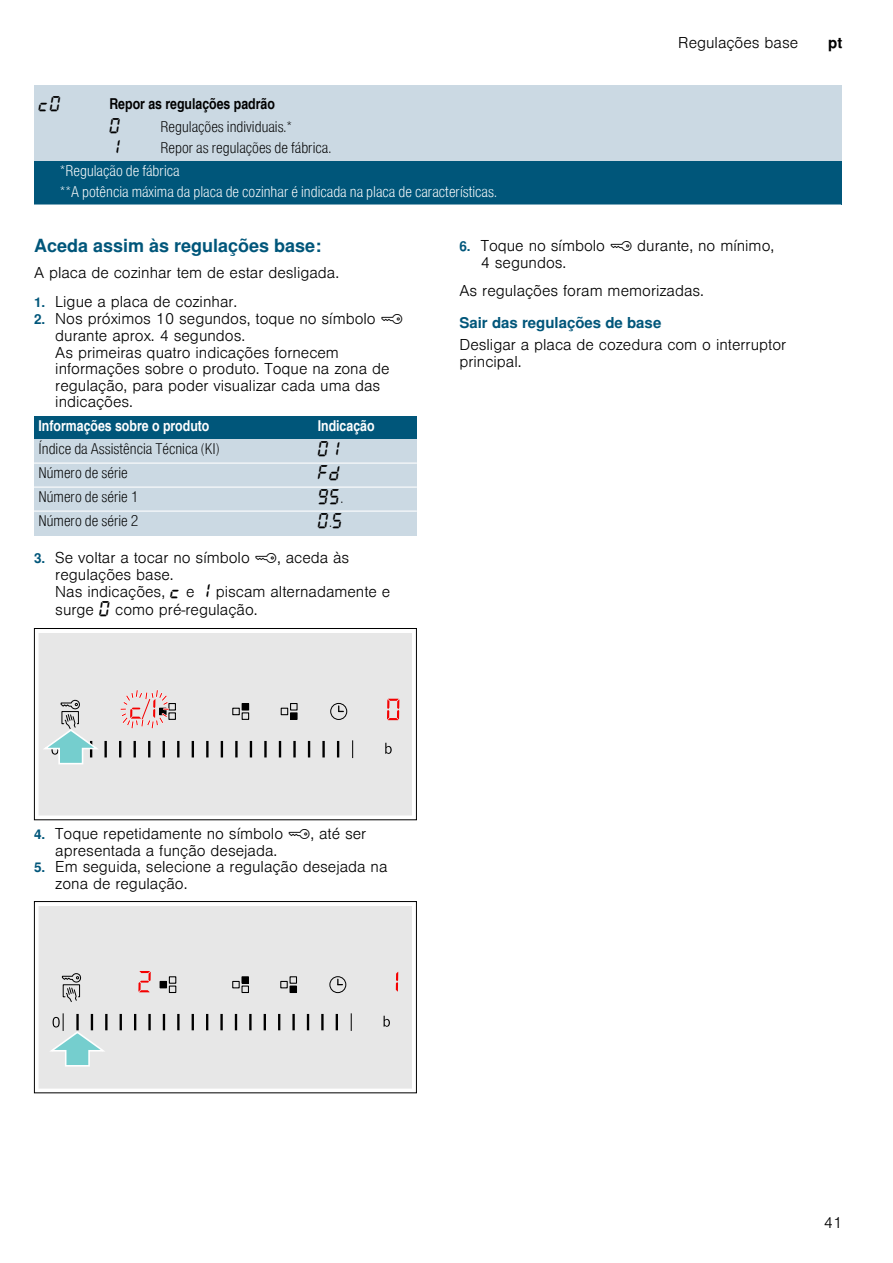
<style>
.page{position:relative;width:893px;height:1263px;background:#fff}
.page>*{position:absolute;margin:0;border:0;box-sizing:border-box;transform-origin:0 0}
.t1{font:700 18px "Nimbus San L";color:#00567a}
.t2{font:16.5px "BSH Symb All";color:#000}
.t3{font:300 15px/16.6px "Nimbus San L";color:#000}
.t4{font:15px "Nimbus San L Lig Con";color:#000}
.t5{font:15px/21px "Nimbus San L Lig Con";color:#fff}
.t6{font:15px "Nimbus San L Bol Con";color:#fff}
.t7{font:700 15px "Nimbus San L";color:#00567a}
.t8{font:15px "Nimbus San L Bol Con";color:#000}
.t9{font:700 15px "Nimbus San L";color:#000}
.s1{font-weight:700;font-size:13.5px;color:#00567a}
.s2{font-family:"BSH Symb PH1";font-weight:400;font-size:16.5px}
.s3{font-family:"Nimbus San L Lig Con";font-size:15px}
.s4{font-family:"BSH Symb All";font-weight:400;font-size:16.5px}
</style>
<div class="page">
<div style="left:34px;top:85px;width:71px;height:77px;background:#cbd9e3"></div>
<div style="left:105px;top:85px;width:736px;height:32px;background:#cbd9e3"></div>
<div style="left:105px;top:117px;width:736px;height:45px;background:#cbd9e3"></div>
<div style="left:34px;top:162px;width:807px;height:43px;background:#00567a"></div>
<hr style="left:34px;top:204px;width:807px;height:2px;background:#fff">
<div style="left:34px;top:417px;width:279px;height:22px;background:#00567a"></div>
<div style="left:313px;top:417px;width:104px;height:22px;background:#00567a"></div>
<div style="left:34px;top:439px;width:279px;height:24px;background:#cbd9e3"></div>
<div style="left:313px;top:439px;width:104px;height:24px;background:#cbd9e3"></div>
<div style="left:34px;top:463px;width:279px;height:24px;background:#cbd9e3"></div>
<div style="left:313px;top:463px;width:104px;height:24px;background:#cbd9e3"></div>
<div style="left:34px;top:487px;width:279px;height:24px;background:#cbd9e3"></div>
<div style="left:313px;top:487px;width:104px;height:24px;background:#cbd9e3"></div>
<div style="left:34px;top:511px;width:279px;height:24px;background:#cbd9e3"></div>
<div style="left:313px;top:511px;width:104px;height:24px;background:#cbd9e3"></div>
<hr style="left:34px;top:462px;width:383px;height:2px;background:#fff">
<hr style="left:34px;top:486px;width:383px;height:2px;background:#fff">
<hr style="left:34px;top:510px;width:383px;height:2px;background:#fff">
<div style="left:38px;top:633px;width:374px;height:183px;background:#e7e7e7"></div>
<div style="left:34px;top:628px;width:383px;height:192px;border:1px solid #000"></div>
<svg style="left:387px;top:699px;width:12px;height:21px"></svg>
<svg style="left:280px;top:702px;width:18px;height:18px"></svg>
<div style="left:330px;top:703px;width:17px;height:17px;border:1px solid #000;border-radius:50%"></div>
<svg style="left:338px;top:706px;width:5px;height:6px"></svg>
<div style="left:232px;top:708px;width:8px;height:7px;border:1px solid #000"></div>
<svg style="left:241px;top:702px;width:9px;height:18px"></svg>
<svg style="left:110px;top:688px;width:66px;height:42px;background:#e1cccc"></svg>
<svg style="left:40px;top:699px;width:61px;height:66px;background:#c9d9d9"></svg>
<div style="left:38px;top:906px;width:374px;height:183px;background:#e7e7e7"></div>
<div style="left:34px;top:901px;width:383px;height:192px;border:1px solid #000"></div>
<svg style="left:138px;top:971px;width:13px;height:21px"></svg>
<svg style="left:386px;top:971px;width:12px;height:21px"></svg>
<svg style="left:280px;top:976px;width:17px;height:17px"></svg>
<div style="left:329px;top:976px;width:17px;height:17px;border:1px solid #000;border-radius:50%"></div>
<svg style="left:337px;top:979px;width:5px;height:6px"></svg>
<div style="left:232px;top:981px;width:8px;height:7px;border:1px solid #000"></div>
<svg style="left:241px;top:976px;width:8px;height:17px"></svg>
<svg style="left:159px;top:976px;width:18px;height:17px"></svg>
<svg style="left:61px;top:972px;width:21px;height:30px"></svg>
<svg style="left:351px;top:1013px;width:1px;height:18px"></svg>
<hr style="left:335px;top:1014px;width:3px;height:16px;background:#000">
<svg style="left:321px;top:1014px;width:2px;height:16px"></svg>
<svg style="left:307px;top:1014px;width:2px;height:16px"></svg>
<hr style="left:292px;top:1014px;width:3px;height:16px;background:#000">
<svg style="left:278px;top:1014px;width:2px;height:16px"></svg>
<hr style="left:263px;top:1014px;width:3px;height:16px;background:#000">
<svg style="left:249px;top:1014px;width:2px;height:16px"></svg>
<svg style="left:235px;top:1014px;width:2px;height:16px"></svg>
<hr style="left:220px;top:1014px;width:3px;height:16px;background:#000">
<svg style="left:206px;top:1014px;width:2px;height:16px"></svg>
<svg style="left:192px;top:1014px;width:2px;height:16px"></svg>
<svg style="left:177px;top:1014px;width:2px;height:16px"></svg>
<svg style="left:163px;top:1014px;width:2px;height:16px"></svg>
<hr style="left:148px;top:1014px;width:3px;height:16px;background:#000">
<svg style="left:134px;top:1014px;width:2px;height:16px"></svg>
<svg style="left:120px;top:1014px;width:2px;height:16px"></svg>
<svg style="left:383px;top:1016px;width:7px;height:11px"></svg>
<svg style="left:47px;top:1013px;width:61px;height:54px;background:#c4d7d7"></svg>
<p class="t2" style="left:39px;top:95px;width:24px">™‹</p>
<p class="t8" style="left:109px;top:94px;width:167px">Repor as regulações padrão</p>
<p class="t2" style="left:109px;top:117px;width:13px">‹</p>
<p class="t4" style="left:160px;top:117px;width:133px">Regulações individuais.*</p>
<p class="t2" style="left:109px;top:138px;width:13px">‚</p>
<p class="t4" style="left:160px;top:138px;width:172px">Repor as regulações de fábrica.</p>
<p class="t5" style="left:60px;top:160px;width:438px">*Regulação de fábrica<br>**A potência máxima da placa de cozinhar é indicada na placa de características.</p>
<p class="t3" style="left:678px;top:33px;width:121px">Regulações base</p>
<p class="t9" style="left:828px;top:34px;width:16px">pt</p>
<p class="t1" style="left:34px;top:234px;width:289px">Aceda assim às regulações base:</p>
<p class="t3" style="left:34px;top:263px;width:306px">A placa de cozinhar tem de estar desligada.</p>
<p class="t3" style="left:34px;top:292px;width:205px"><span class="s1">1.</span> Ligue a placa de cozinhar.</p>
<p class="t3" style="left:55px;top:309px;width:349px;text-indent:-21px"><span class="s1">2.</span> Nos próximos 10 segundos, toque no símbolo <span class="s2">' </span>durante aprox. 4 segundos.<br>As primeiras quatro indicações fornecem informações sobre o produto. Toque na zona de regulação, para poder visualizar cada uma das indicações.</p>
<p class="t6" style="left:39px;top:416px;width:172px">Informações sobre o produto</p>
<p class="t6" style="left:318px;top:416px;width:58px">Indicação</p>
<p class="t4" style="left:39px;top:439px;width:183px">Índice da Assistência Técnica (KI)</p>
<p class="t2" style="left:318px;top:440px;width:24px">‹‚</p>
<p class="t4" style="left:39px;top:463px;width:91px">Número de série</p>
<p class="t2" style="left:318px;top:464px;width:24px">”š</p>
<p class="t4" style="left:39px;top:487px;width:101px">Número de série 1</p>
<p class="t2" style="left:318px;top:488px;width:27px">Š†<span class="s3">.</span></p>
<p class="t4" style="left:39px;top:511px;width:101px">Número de série 2</p>
<p class="t2" style="left:318px;top:512px;width:27px">‹<span class="s3">.</span>†</p>
<p class="t3" style="left:55px;top:547px;width:336px;line-height:17.5px;text-indent:-21px"><span class="s1">3.</span> Se voltar a tocar no símbolo <span class="s2">'</span>, aceda às regulações base.<br>Nas indicações, <span class="s4">™</span> e <span class="s4">‚</span> piscam alternadamente e surge <span class="s4">‹</span> como pré-regulação.</p>
<p class="t3" style="left:480px;top:235px;width:295px;text-indent:-21px"><span class="s1">6.</span> Toque no símbolo <span class="s2">'</span> durante, no mínimo,<br>4 segundos.</p>
<p class="t3" style="left:459px;top:281px;width:246px">As regulações foram memorizadas.</p>
<p class="t7" style="left:459px;top:313px;width:203px">Sair das regulações de base</p>
<p class="t3" style="left:459px;top:335px;width:328px">Desligar a placa de cozedura com o interruptor principal.</p>
<p class="t3" style="left:55px;top:823px;width:312px;text-indent:-21px"><span class="s1">4.</span> Toque repetidamente no símbolo <span class="s2">'</span>, até ser apresentada a função desejada.</p>
<p class="t3" style="left:55px;top:857px;width:334px;text-indent:-21px"><span class="s1">5.</span> Em seguida, selecione a regulação desejada na zona de regulação.</p>
<p class="t3" style="left:824px;top:1213px;width:20px">41</p>
</div>
